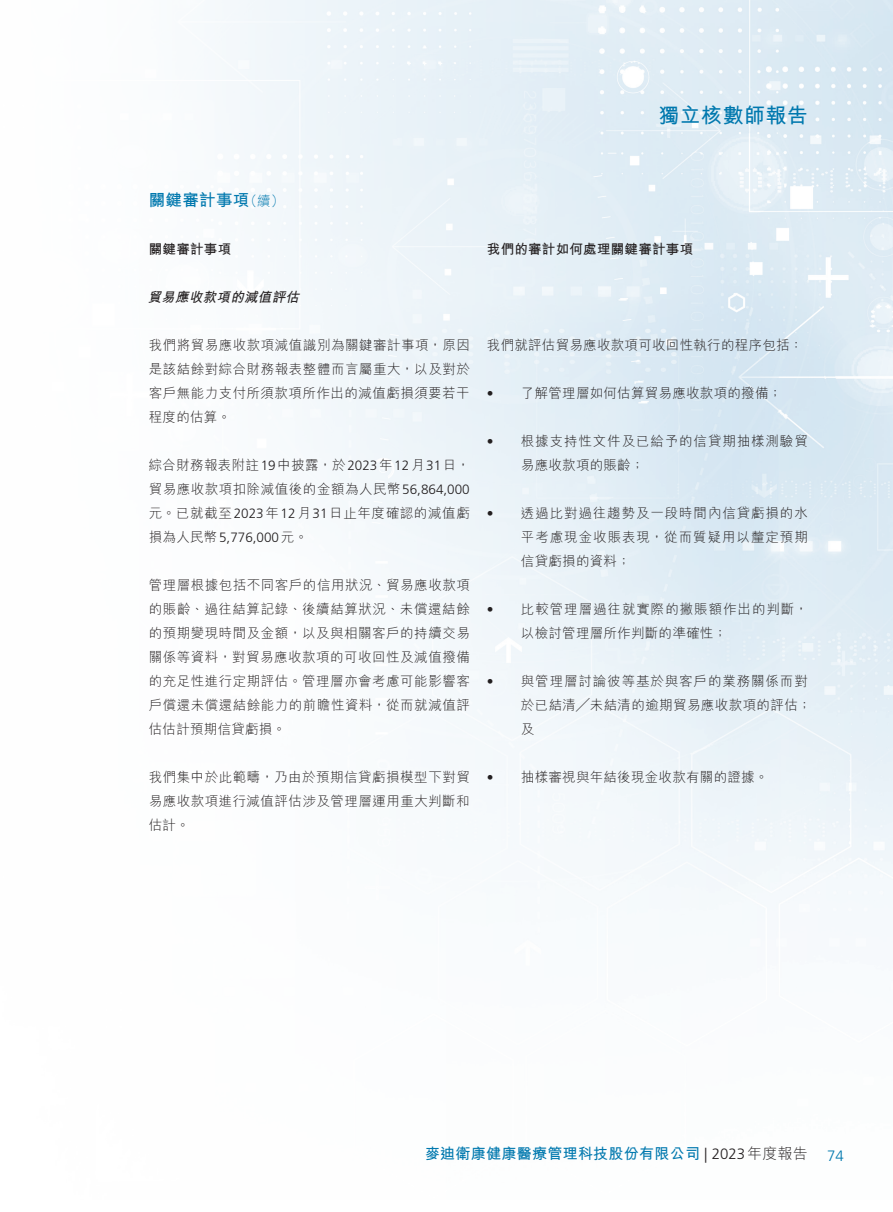
<style>
.page{position:relative;width:893px;height:1212px;background:#fff}
.page>*{position:absolute;margin:0;border:0;box-sizing:border-box;transform-origin:0 0}
.t1{font:700 21px "M Hei HK";letter-spacing:.02em;color:#0078ae}
._01_H1{font:700 16.5px "M Hei HK";letter-spacing:.02em;color:#0078ae}
.t2{font:700 15px "M Hei HK";letter-spacing:.02em;color:#0078ae}
.t3{font:300 15px "Frutiger LT Std";color:#0078ae}
._50_Table_txt{font:300 13.5px/24px "M Hei HK";letter-spacing:.04em;color:#231f20;text-align:justify}
._50_Table_txt-2{font:300 13.5px "M Hei HK";letter-spacing:.02em;color:#231f20}
._50_Table_txt-3{font:300 13.5px "M Hei HK";letter-spacing:.065em;color:#231f20}
._50_Table_txt-4{font:300 13.5px/24px "M Hei HK";letter-spacing:.07em;color:#231f20}
._50_Table_txt-5{font:700 13.5px "M Hei HK";letter-spacing:.02em;color:#231f20}
._50_Table_txt-6{font:italic 700 13.5px "M Hei HK";color:#231f20}
._50_Table_txt-7{font:300 13.5px "Frutiger LT Std";color:#231f20}
._01_H1-2{font:300 13.5px "M Hei HK";color:#0078ae}
.s1{font-family:"Frutiger LT Std"}
.s2{font-family:"Frutiger LT Std";font-weight:300;color:#231f20}
.s3{font-weight:300;color:#231f20}
</style>
<div class="page">
<img style="left:215px;top:0;width:678px;height:913px">
<p class="t1" style="left:658px;top:100px;width:151px">獨立核數師報告</p>
<p class="_01_H1" style="left:149px;top:188px;width:102px">關鍵審計事項</p>
<p class="_01_H1-2" style="left:244px;top:194px;width:42px">（續(</p>
<p class="_50_Table_txt-5" style="left:149px;top:239px;width:84px">關鍵審計事項</p>
<p class="_50_Table_txt-6" style="left:148px;top:287px;width:156px">貿易應收款項的減值評估</p>
<p class="_50_Table_txt" style="left:149px;top:333px;width:323px">我們將貿易應收款項減值識別為關鍵審計事項，原因是該結餘對綜合財務報表整體而言屬重大，以及對於客戶無能力支付所須款項所作出的減值虧損須要若干程度的估算。</p>
<p class="_50_Table_txt" style="left:149px;top:453px;width:323px">綜合財務報表附註<span class="s1">19</span>中披露，於<span class="s1">2023</span>年<span class="s1">12</span>月<span class="s1">31</span>日，貿易應收款項扣除減值後的金額為人民幣<span class="s1">56,864,000</span>元。已就截至<span class="s1">2023</span>年<span class="s1">12</span>月<span class="s1">31</span>日止年度確認的減值虧損為人民幣<span class="s1">5,776,000</span>元。</p>
<p class="_50_Table_txt" style="left:149px;top:573px;width:323px">管理層根據包括不同客戶的信用狀況、貿易應收款項的賬齡、過往結算記錄、後續結算狀況、未償還結餘的預期變現時間及金額，以及與相關客戶的持續交易關係等資料，對貿易應收款項的可收回性及減值撥備的充足性進行定期評估。管理層亦會考慮可能影響客戶償還未償還結餘能力的前瞻性資料，從而就減值評估估計預期信貸虧損。</p>
<p class="_50_Table_txt" style="left:149px;top:765px;width:323px">我們集中於此範疇，乃由於預期信貸虧損模型下對貿易應收款項進行減值評估涉及管理層運用重大判斷和估計。</p>
<p class="_50_Table_txt-5" style="left:487px;top:239px;width:208px">我們的審計如何處理關鍵審計事項</p>
<p class="_50_Table_txt-2" style="left:487px;top:338px;width:318px">我們就評估貿易應收款項可收回性執行的程序包括：</p>
<p class="_50_Table_txt-2" style="left:521px;top:386px;width:263px">了解管理層如何估算貿易應收款項的撥備;</p>
<p class="_50_Table_txt-7" style="left:487px;top:386px;width:8px">•</p>
<p class="_50_Table_txt-7" style="left:487px;top:434px;width:8px">•</p>
<p class="_50_Table_txt-7" style="left:487px;top:506px;width:8px">•</p>
<p class="_50_Table_txt-7" style="left:487px;top:602px;width:8px">•</p>
<p class="_50_Table_txt-7" style="left:487px;top:674px;width:8px">•</p>
<p class="_50_Table_txt-7" style="left:487px;top:770px;width:8px">•</p>
<p class="_50_Table_txt-3" style="left:521px;top:434px;width:288px">根據支持性文件及已給予的信貸期抽樣測驗貿</p>
<p class="_50_Table_txt-2" style="left:521px;top:458px;width:125px">易應收款項的賬齡;</p>
<p class="_50_Table_txt-3" style="left:521px;top:506px;width:288px">透過比對過往趨勢及一段時間內信貸虧損的水</p>
<p class="_50_Table_txt-4" style="left:521px;top:525px;width:288px">平考慮現金收賬表現，從而質疑用以釐定預期信貸虧損的資料;</p>
<p class="_50_Table_txt-4" style="left:521px;top:597px;width:289px">比較管理層過往就實際的撇賬額作出的判斷，</p>
<p class="_50_Table_txt-2" style="left:521px;top:626px;width:208px">以檢討管理層所作判斷的準確性;</p>
<p class="_50_Table_txt-3" style="left:521px;top:674px;width:288px">與管理層討論彼等基於與客戶的業務關係而對</p>
<p class="_50_Table_txt" style="left:521px;top:693px;width:292px">於已結清╱未結清的逾期貿易應收款項的評估;及</p>
<p class="_50_Table_txt-2" style="left:521px;top:770px;width:249px">抽樣審視與年結後現金收款有關的證據。</p>
<p class="t2" style="left:425px;top:1143px;width:384px">麥迪衛康健康醫療管理科技股份有限公司 <span class="s2">| 2023</span><span class="s3">年度報告</span></p>
<p class="t3" style="left:827px;top:1147px;width:18px">74</p>
</div>
